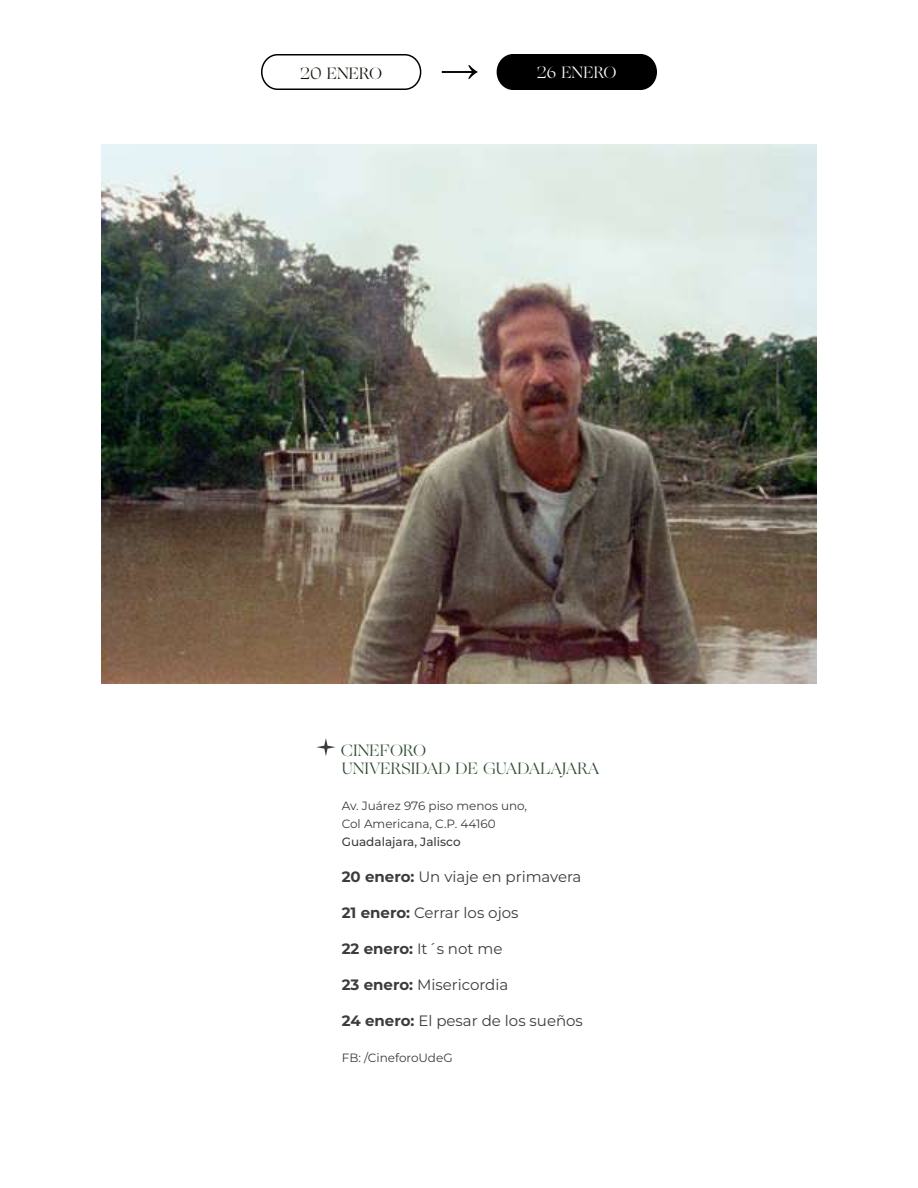
<style>
.page{position:relative;width:918px;height:1188px;background:#fff}
.page>*{position:absolute;margin:0;border:0;box-sizing:border-box;transform-origin:0 0}
.t1{font:16.5px/18px "Ogg";color:#2d4b31}
.t2{font:16.5px "Ogg";color:#12110c}
.t3{font:16.5px "Ogg";color:#fff}
.t4{font:15px "Montserrat";color:#3c3c3b}
.t5{font:12px/18px "Montserrat";color:#3c3c3b}
.t6{font:500 12px "Montserrat";color:#3c3c3b}
.s1{font-weight:700}
</style>
<div class="page">
<div style="left:261px;top:54px;width:160px;height:36px;border:2px solid #000;border-radius:16px"></div>
<div style="left:497px;top:55px;width:159px;height:34px;background:#000;border-radius:16px"></div>
<div style="left:497px;top:54px;width:160px;height:36px;border:2px solid #000;border-radius:16px"></div>
<svg style="left:442px;top:65px;width:35px;height:14px"></svg>
<svg style="left:316px;top:738px;width:20px;height:18px"></svg>
<img style="left:102px;top:144px;width:714px;height:540px">
<p class="t2" style="left:300px;top:62px;width:83px">20 ENERO</p>
<p class="t3" style="left:537px;top:61px;width:81px">26 ENERO</p>
<p class="t1" style="left:341px;top:741px;width:261px">CINEFORO<br>UNIVERSIDAD DE GUADALAJARA</p>
<p class="t5" style="left:342px;top:796px;width:187px">Av. Juárez 976 piso menos uno,<br>Col Americana, C.P. 44160</p>
<p class="t6" style="left:342px;top:834px;width:120px">Guadalajara, Jalisco</p>
<p class="t4" style="left:342px;top:867px;width:241px"><span class="s1">20 enero:</span> Un viaje en primavera</p>
<p class="t4" style="left:342px;top:903px;width:178px"><span class="s1">21 enero:</span> Cerrar los ojos</p>
<p class="t4" style="left:342px;top:939px;width:162px"><span class="s1">22 enero:</span> It´s not me</p>
<p class="t4" style="left:342px;top:975px;width:168px"><span class="s1">23 enero:</span> Misericordia</p>
<p class="t4" style="left:342px;top:1011px;width:243px"><span class="s1">24 enero:</span> El pesar de los sueños</p>
<p class="t5" style="left:342px;top:1048px;width:112px">FB: /CineforoUdeG</p>
</div>
